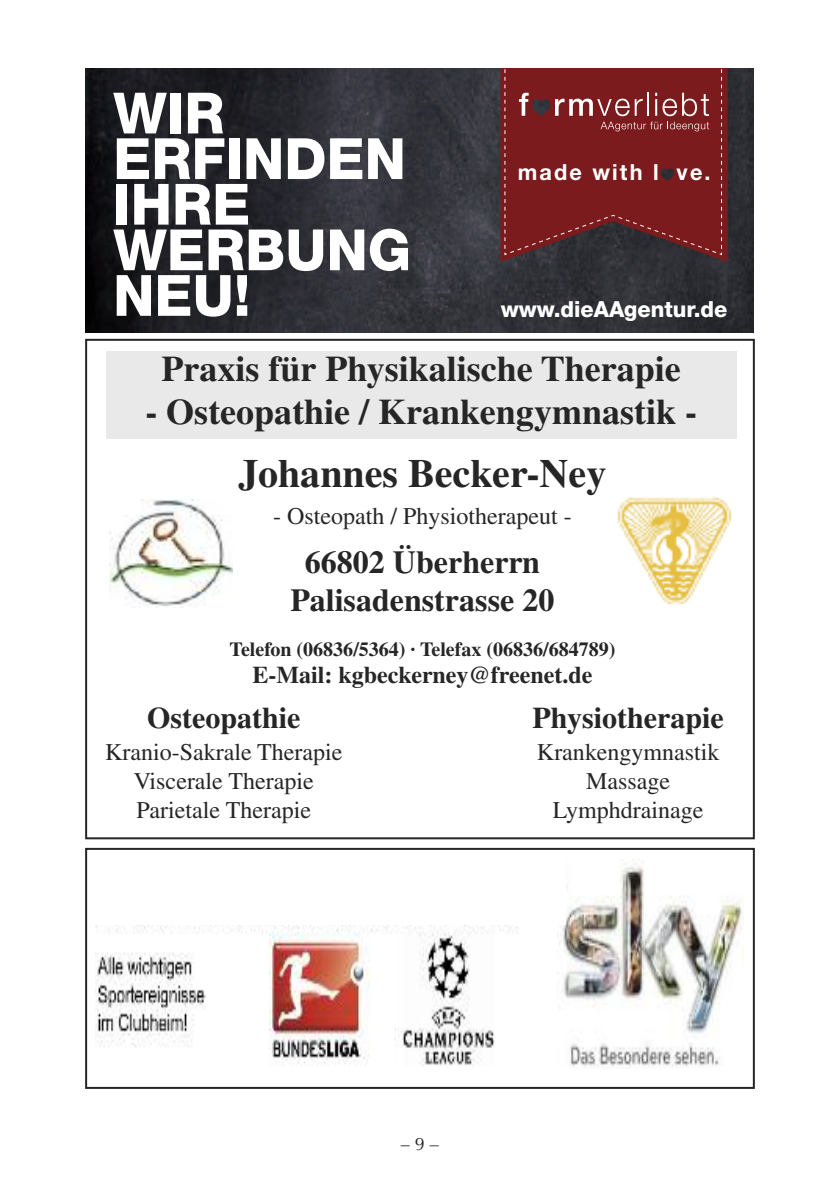
<style>
.page{position:relative;width:840px;height:1191px;background:#fff}
.page>*{position:absolute;margin:0;border:0;box-sizing:border-box;transform-origin:0 0}
.t1{font:800 57px/45.6px "Helvetica Neue LT Std";color:#fff}
.t2{font:700 40px "Times";color:#272627}
.t3{font:700 36px "Times";color:#272627}
.t4{font:700 32px/38.4px "Times";color:#272627;text-align:center}
.t5{font:700 30px "Times";color:#272627}
.t6{font:24px/28.8px "Times";color:#272627;text-align:center}
.t7{font:700 24px "Times";color:#272627}
.t8{font:800 22.2px "Helvetica Neue LT Std";color:#fff}
.t9{font:700 22.2px "Helvetica Neue LT Std";letter-spacing:.1em;color:#fff}
.t10{font:700 20px "Times";color:#272627}
.t11{font:18px "Optima";color:#272627}
</style>
<div class="page">
<div style="left:85px;top:339px;width:669px;height:500px;border:2px solid #272627"></div>
<div style="left:106px;top:351px;width:629px;height:87px;background:#e9e9e9"></div>
<img style="left:109px;top:499px;width:123px;height:109px">
<img style="left:617px;top:496px;width:115px;height:109px">
<img style="left:85px;top:68px;width:668px;height:264px">
<svg style="left:500px;top:68px;width:227px;height:194px;background:#5b2b2f"></svg>
<svg style="left:504px;top:68px;width:217px;height:186px;background:#7a2426"></svg>
<div style="left:85px;top:848px;width:669px;height:241px;border:2px solid #272627"></div>
<img style="left:95px;top:859px;width:648px;height:208px">
<div style="left:93px;top:854px;width:472px;height:71px;background:#fff"></div>
<h1 class="t1" style="left:113px;top:95px;width:299px">WIR<br>ERFINDEN<br>IHRE<br>WERBUNG<br>NEU!</h1>
<p class="t9" style="left:517px;top:164px;width:194px">made with l ve.</p>
<p class="t8" style="left:500px;top:301px;width:228px">www.dieAAgentur.de</p>
<h3 class="t3" style="left:161px;top:357px;width:520px">Praxis für Physikalische Therapie</h3>
<h3 class="t3" style="left:145px;top:400px;width:553px">- Osteopathie / Krankengymnastik -</h3>
<h2 class="t2" style="left:238px;top:460px;width:369px">Johannes Becker-Ney</h2>
<p class="t6" style="left:273px;top:504px;width:300px">- Osteopath / Physiotherapeut -</p>
<h3 class="t4" style="left:290px;top:546px;width:265px">66802 Überherrn<br>Palisadenstrasse 20</h3>
<p class="t10" style="left:229px;top:642px;width:387px">Telefon (06836/5364) · Telefax (06836/684789)</p>
<p class="t7" style="left:252px;top:666px;width:341px">E-Mail: kgbeckerney@freenet.de</p>
<p class="t5" style="left:532px;top:708px;width:193px">Physiotherapie</p>
<p class="t6" style="left:536px;top:740px;width:184px">Krankengymnastik<br>Massage<br>Lymphdrainage</p>
<p class="t5" style="left:147px;top:708px;width:155px">Osteopathie</p>
<p class="t6" style="left:105px;top:740px;width:239px">Kranio-Sakrale Therapie<br>Viscerale Therapie<br>Parietale Therapie</p>
<p class="t11" style="left:401px;top:1136px;width:39px">–9–</p>
</div>
